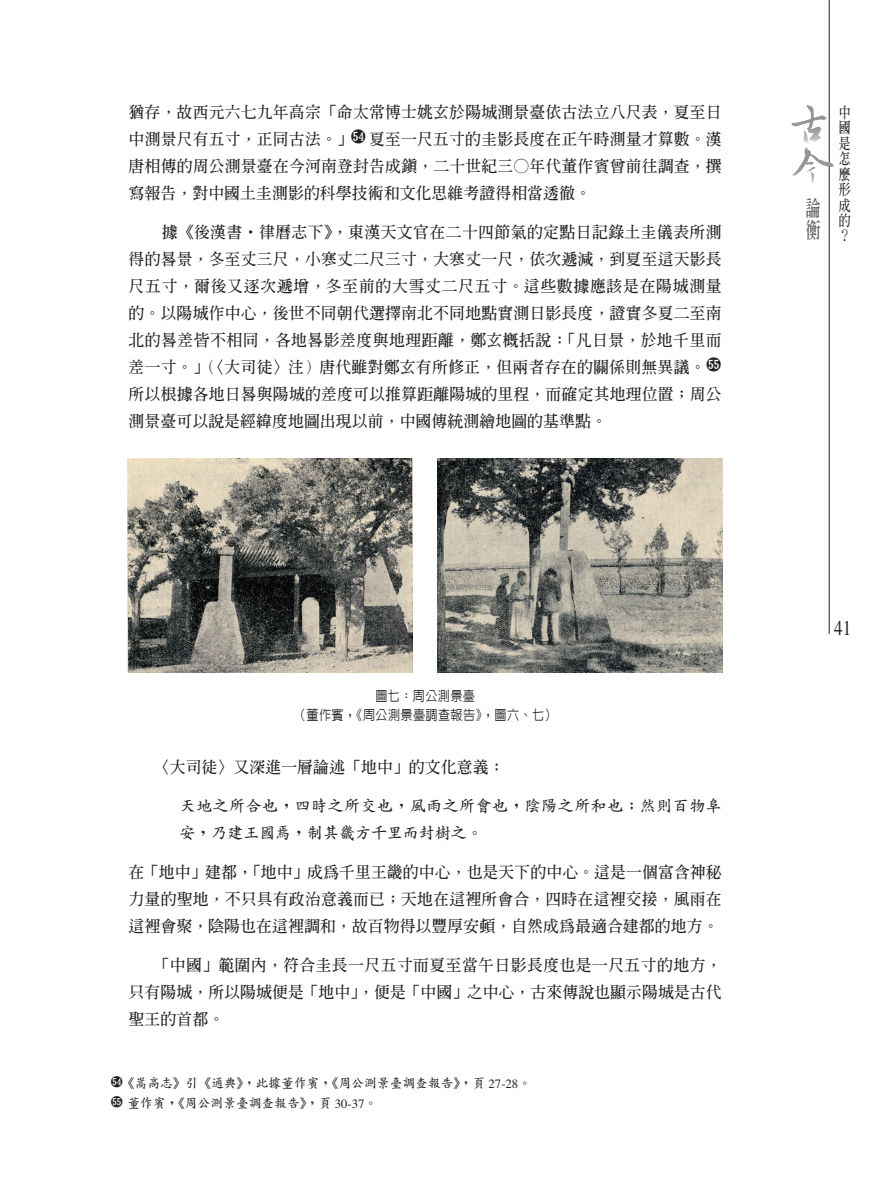
<style>
.page{position:relative;width:893px;height:1191px;background:#fff}
.page>*{position:absolute;margin:0;border:0;box-sizing:border-box;transform-origin:0 0}
.t1{font:700 21.3px/21.3px "Inn Ming";color:#57585a;scale:.7 1}
.t2{font:21.3px "Times";color:#231f20;scale:.8 1}
.t3{font:700 15.9px/27px "Inn Ming";color:#231f20;text-align:justify}
.t4{font:700 15.9px/27px "Zen Kai";letter-spacing:.035em;color:#231f20}
.t5{font:700 14.85px/15.5px "Inn Ming";color:#231f20;text-align:justify;scale:.8 1}
.t6{font:500 13.5px/18.8px "New Gothic";letter-spacing:.03em;color:#231f20;text-align:center;scale:.9 1}
.t7{font:700 12.75px/20px "Zen Kai";color:#231f20}
.s1{font-family:"Mingti Ext 1 EG Medium Big 5";font-weight:400}
.s2{font-weight:900}
.s3{font-family:"Times";font-weight:400}
</style>
<div class="page">
<hr style="left:829px;top:0;width:1px;height:634px;background:#231f20">
<svg style="left:791px;top:105px;width:42px;height:79px"></svg>
<img style="left:128px;top:458px;width:284px;height:215px">
<img style="left:438px;top:458px;width:285px;height:215px">
<p class="t3" style="left:129px;top:98px;width:595px">猶存，故西元六七九年高宗「命太常博士姚玄於陽城測景臺依古法立八尺表，夏至日中測景尺有五寸，正同古法。」<span class="s1">庮</span>夏至一尺五寸的圭影長度在正午時測量才算數。漢唐相傳的周公測景臺在今河南登封告成鎮，二十世紀三○年代董作賓曾前往調查，撰寫報告，對中國土圭測影的科學技術和文化思維考證得相當透徹。</p>
<p class="t3" style="left:129px;top:218px;width:595px;text-indent:33px">據《後漢書<span class="s2">．</span>律曆志下》，東漢天文官在二十四節氣的定點日記錄土圭儀表所測得的晷景，冬至丈三尺，小寒丈二尺三寸，大寒丈一尺，依次遞減，到夏至這天影長尺五寸，爾後又逐次遞增，冬至前的大雪丈二尺五寸。這些數據應該是在陽城測量的。以陽城作中心，後世不同朝代選擇南北不同地點實測日影長度，證實冬夏二至南北的晷差皆不相同，各地晷影差度與地理距離，鄭玄概括說：「凡日景，於地千里而差一寸。」（〈大司徒〉注）唐代雖對鄭玄有所修正，但兩者存在的關係則無異議。<span class="s1">庪</span>所以根據各地日晷與陽城的差度可以推算距離陽城的里程，而確定其地理位置；周公測景臺可以說是經緯度地圖出現以前，中國傳統測繪地圖的基準點。</p>
<p class="t6" style="left:294px;top:686px;width:294px">圖七：周公測景臺<br>（董作賓，《周公測景臺調查報告》，圖六、七）</p>
<p class="t3" style="left:154px;top:753px;width:352px">〈大司徒〉又深進一層論述「地中」的文化意義：</p>
<p class="t4" style="left:180px;top:792px;width:544px">天地之所合也，四時之所交也，風雨之所會也，陰陽之所和也；然則百物阜安，乃建王國焉，制其畿方千里而封樹之。</p>
<p class="t3" style="left:129px;top:858px;width:595px">在「地中」建都，「地中」成為千里王畿的中心，也是天下的中心。這是一個富含神秘力量的聖地，不只具有政治意義而已；天地在這裡所會合，四時在這裡交接，風雨在這裡會聚，陰陽也在這裡調和，故百物得以豐厚安頓，自然成為最適合建都的地方。</p>
<p class="t3" style="left:129px;top:951px;width:595px;text-indent:25px">「中國」範圍內，符合圭長一尺五寸而夏至當午日影長度也是一尺五寸的地方，只有陽城，所以陽城便是「地中」，便是「中國」之中心，古來傳說也顯示陽城是古代聖王的首都。</p>
<p class="t7" style="left:111px;top:1073px;width:422px"><span class="s1">庮</span>《嵩高志》引《通典》，此據董作賓，《周公測景臺調查報告》，頁 <span class="s3">27-28</span>。<span class="s1">庪</span>董作賓，《周公測景臺調查報告》，頁 <span class="s3">30-37</span>。</p>
<h1 class="t1" style="left:806px;top:198px;width:23px">論衡</h1>
<p class="t5" style="left:839px;top:104px;width:16px">中國是怎麼形成的？</p>
<h1 class="t2" style="left:834px;top:615px;width:23px">41</h1>
</div>
